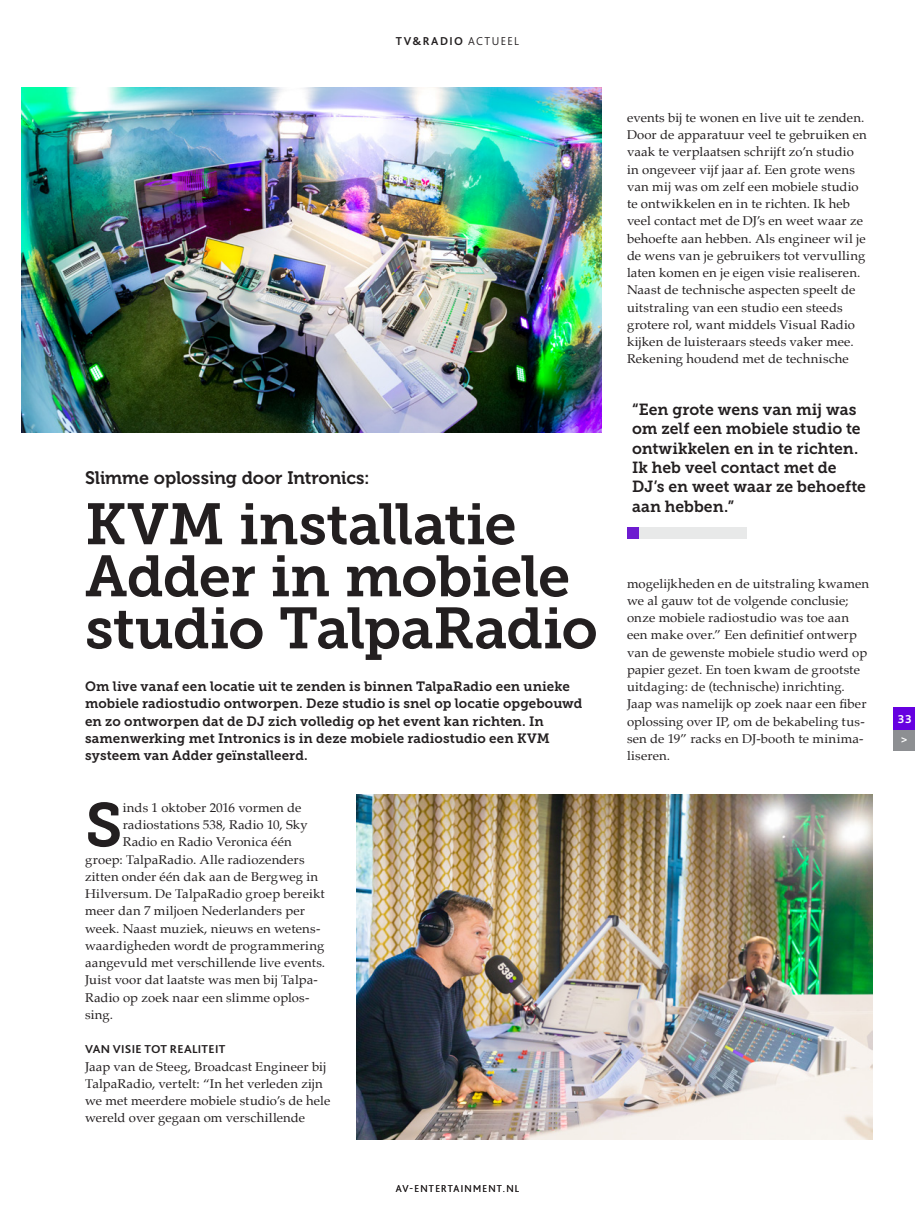
<style>
.page{position:relative;width:915px;height:1212px;background:#fff}
.page>*{position:absolute;margin:0;border:0;box-sizing:border-box;transform-origin:0 0}
.t1{font:61.35px "Museo Slab 700";color:#231f20}
.t2{font:57.9px/52.1px "Museo Slab 700";letter-spacing:-.015em;color:#231f20}
.t3{font:18px "Museo 700";letter-spacing:-.005em;color:#231f20}
.t4{font:16.05px/19.4px "Museo Slab 700";color:#231f20}
.t5{font:13.5px/17.2px "Museo Slab 700";letter-spacing:.005em;color:#231f20}
.t6{font:12.75px/17.2px "Palatino";letter-spacing:.005em;color:#231f20}
.t7{font:700 12px "Bliss 2";letter-spacing:.025em;color:#231f20}
.t8{font:700 12px/20.7px "Bliss 2";color:#fff}
.t9{font:300 10.5px "Bliss 2";letter-spacing:.125em;color:#231f20}
.s1{font-weight:300}
</style>
<div class="page">
<div style="left:893px;top:728px;width:21px;height:22px;background:#8d8f92"></div>
<div style="left:893px;top:707px;width:21px;height:22px;background:#6600e0"></div>
<img style="left:21px;top:87px;width:580px;height:345px">
<img style="left:356px;top:794px;width:515px;height:345px">
<svg style="left:627px;top:527px;width:119px;height:12px"></svg>
<p class="t7" style="left:395px;top:33px;width:125px">TV&amp;RADIO <span class="s1">ACTUEEL</span></p>
<h3 class="t3" style="left:85px;top:468px;width:286px">Slimme oplossing door Intronics:</h3>
<h2 class="t2" style="left:85px;top:498px;width:514px">KVM installatie<br>Adder in mobiele studio TalpaRadio</h2>
<p class="t5" style="left:85px;top:678px;width:498px">Om live vanaf een locatie uit te zenden is binnen TalpaRadio een unieke mobiele radiostudio ontworpen. Deze studio is snel op locatie opgebouwd en zo ontworpen dat de DJ zich volledig op het event kan richten. In samenwerking met Intronics is in deze mobiele radiostudio een KVM systeem van Adder geïnstalleerd.</p>
<h1 class="t1" style="left:85px;top:790px;width:39px">S</h1>
<p class="t6" style="left:123px;top:799px;width:180px">inds 1 oktober 2016 vormen de</p>
<p class="t6" style="left:123px;top:816px;width:186px">radiostations 538, Radio 10, Sky</p>
<p class="t6" style="left:123px;top:833px;width:171px">Radio en Radio Veronica één</p>
<p class="t6" style="left:85px;top:850px;width:221px">groep: TalpaRadio. Alle radiozenders</p>
<p class="t6" style="left:85px;top:868px;width:234px">zitten onder één dak aan de Bergweg in</p>
<p class="t6" style="left:85px;top:885px;width:241px">Hilversum. De TalpaRadio groep bereikt</p>
<p class="t6" style="left:85px;top:902px;width:221px">meer dan 7 miljoen Nederlanders per</p>
<p class="t6" style="left:85px;top:919px;width:237px">week. Naast muziek, nieuws en wetens-</p>
<p class="t6" style="left:85px;top:937px;width:241px">waardigheden wordt de programmering</p>
<p class="t6" style="left:85px;top:954px;width:241px">aangevuld met verschillende live events.</p>
<p class="t6" style="left:85px;top:971px;width:234px">Juist voor dat laatste was men bij Talpa-</p>
<p class="t6" style="left:85px;top:988px;width:226px">Radio op zoek naar een slimme oplos-</p>
<p class="t6" style="left:85px;top:1006px;width:29px">sing.</p>
<p class="t7" style="left:85px;top:1042px;width:142px">VAN VISIE TOT REALITEIT</p>
<p class="t6" style="left:85px;top:1057px;width:246px">Jaap van de Steeg, Broadcast Engineer bij TalpaRadio, vertelt: “In het verleden zijn we met meerdere mobiele studio’s de hele wereld over gegaan om verschillende</p>
<p class="t9" style="left:395px;top:1182px;width:125px">AV-ENTERTAINMENT.NL</p>
<p class="t6" style="left:626px;top:109px;width:241px">events bij te wonen en live uit te zenden.<br>Door de apparatuur veel te gebruiken en vaak te verplaatsen schrijft zo’n studio in ongeveer vijf jaar af. Een grote wens van mij was om zelf een mobiele studio te ontwikkelen en in te richten. Ik heb veel contact met de DJ’s en weet waar ze behoefte aan hebben. Als engineer wil je de wens van je gebruikers tot vervulling laten komen en je eigen visie realiseren.<br>Naast de technische aspecten speelt de uitstraling van een studio een steeds grotere rol, want middels Visual Radio kijken de luisteraars steeds vaker mee.<br>Rekening houdend met de technische</p>
<p class="t4" style="left:631px;top:400px;width:235px">“Een grote wens van mij was om zelf een mobiele studio te ontwikkelen en in te richten.<br>Ik heb veel contact met de<br>DJ’s en weet waar ze behoefte aan hebben.”</p>
<p class="t6" style="left:626px;top:574px;width:243px">mogelijkheden en de uitstraling kwamen we al gauw tot de volgende conclusie; onze mobiele radiostudio was toe aan een make over.” Een definitief ontwerp van de gewenste mobiele studio werd op papier gezet. En toen kwam de grootste uitdaging: de (technische) inrichting.<br>Jaap was namelijk op zoek naar een fiber oplossing over IP, om de bekabeling tus&shy;sen de 19” racks en DJ-booth te minima&shy;liseren.</p>
<p class="t8" style="left:897px;top:708px;width:16px">33 &gt;</p>
</div>
